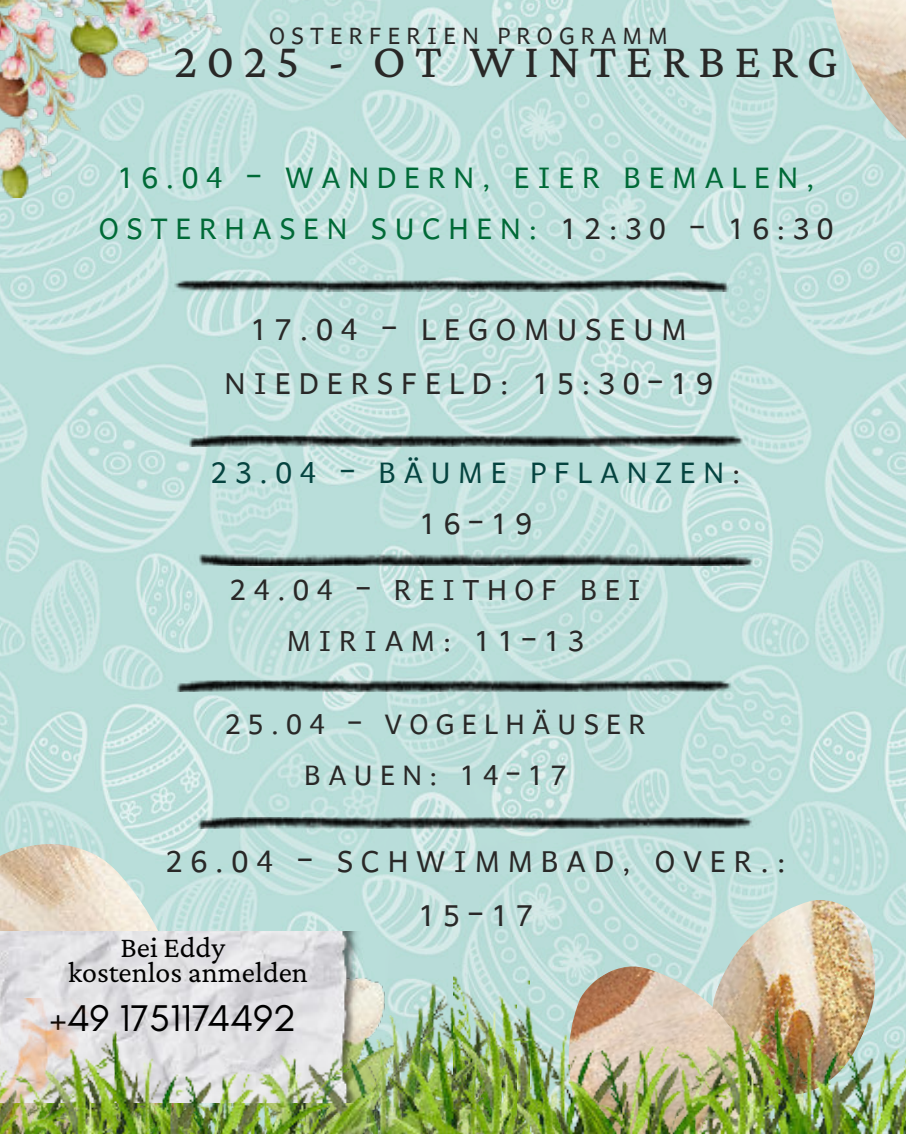
<style>
.page{position:relative;width:906px;height:1134px;background:#fff}
.page>*{position:absolute;margin:0;border:0;box-sizing:border-box;transform-origin:0 0}
.t1{font:49.2px "Crimson Pro";letter-spacing:.185em;color:#292827}
.t2{font:39.2px/54px "Harmattan";letter-spacing:.19em;color:#292827;text-align:center}
.t3{font:38.4px/50.8px "Harmattan";letter-spacing:.19em;color:#006a37;text-align:center}
.t4{font:38.4px/50.8px "Harmattan";letter-spacing:.19em;color:#054440;text-align:center}
.t5{font:38px "Glacial Indifference";color:#000}
.t6{font:37.6px/50.8px "Harmattan";letter-spacing:.19em;color:#292827;text-align:center}
.t7{font:36.4px/50.8px "Harmattan";letter-spacing:.19em;color:#292827;text-align:center}
.t8{font:30.4px "Harmattan";letter-spacing:.19em;color:#292827}
.t9{font:30px "Crimson Pro";color:#000}
.s1{color:#292827}
</style>
<div class="page">
<img style="left:0;top:0;width:906px;height:964px">
<img style="left:712px;top:900px;width:165px;height:64px">
<img style="left:826px;top:0;width:80px;height:191px">
<img style="left:0;top:844px;width:188px;height:88px">
<img style="left:453px;top:964px;width:453px;height:170px">
<img style="left:366px;top:959px;width:27px;height:29px">
<img style="left:0;top:0;width:222px;height:198px">
<svg style="left:164px;top:280px;width:575px;height:12px;background:#5d6d6b"></svg>
<svg style="left:179px;top:436px;width:574px;height:11px;background:#4f5d5b"></svg>
<svg style="left:189px;top:555px;width:574px;height:11px;background:#51605e"></svg>
<svg style="left:167px;top:681px;width:574px;height:11px;background:#4d5c5a"></svg>
<svg style="left:188px;top:817px;width:574px;height:12px;background:#576664"></svg>
<img style="left:0;top:932px;width:366px;height:56px">
<img style="left:517px;top:1048px;width:53px;height:86px">
<img style="left:0;top:988px;width:517px;height:146px">
<p class="t8" style="left:269px;top:15px;width:400px">OSTERFERIEN PROGRAMM</p>
<p class="t1" style="left:174px;top:30px;width:666px">2025 - OT WINTERBERG</p>
<p class="t3" style="left:99px;top:149px;width:736px">16.04 - WANDERN, EIER BEMALEN,<br>OSTERHASEN SUCHEN: <span class="s1">12:30 - 16:30</span></p>
<p class="t2" style="left:225px;top:300px;width:490px">17.04 - LEGOMUSEUM<br>NIEDERSFELD: 15:30-19</p>
<p class="t4" style="left:211px;top:444px;width:531px">23.04 - BÄUME PFLANZEN<span class="s1">:<br>16-19</span></p>
<p class="t6" style="left:230px;top:562px;width:413px">24.04 - REITHOF BEI<br>MIRIAM: 11-13</p>
<p class="t7" style="left:225px;top:696px;width:423px">25.04 - VOGELHÄUSER<br>BAUEN: 14-17</p>
<p class="t2" style="left:166px;top:832px;width:621px">26.04 - SCHWIMMBAD, OVER.:<br>15-17</p>
<p class="t9" style="left:121px;top:928px;width:106px">Bei Eddy</p>
<p class="t9" style="left:68px;top:953px;width:241px">kostenlos anmelden</p>
<p class="t5" style="left:50px;top:997px;width:248px">+49 1751174492</p>
</div>
